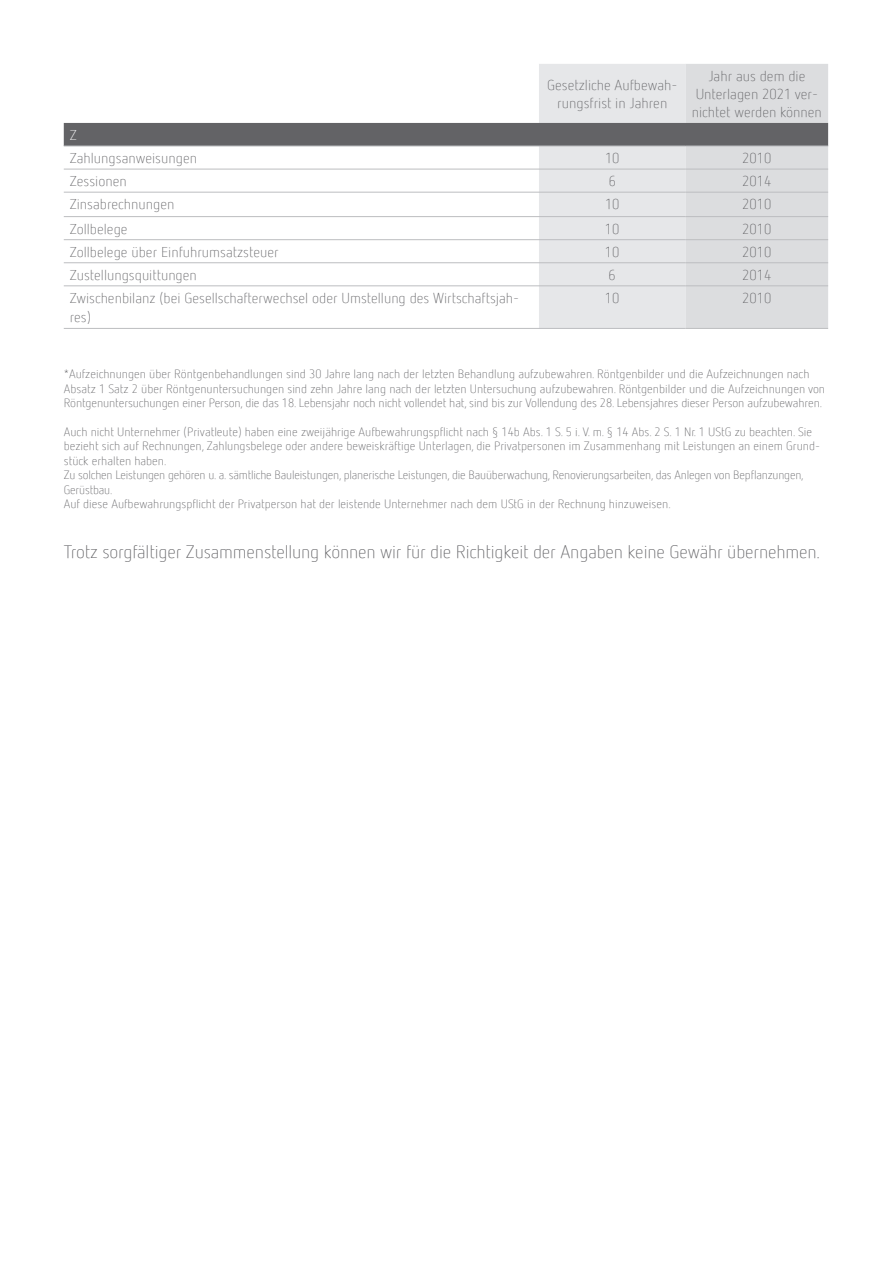
<style>
.page{position:relative;width:893px;height:1263px;background:#fff}
.page>*{position:absolute;margin:0;border:0;box-sizing:border-box;transform-origin:0 0}
.t1{font:300 18px "Netto Offc Pro";letter-spacing:-.01em;color:#636366}
.t2{font:300 14.25px/18px "Netto Offc Pro";color:#636366;text-align:center}
.t3{font:300 14.25px "Netto Offc Pro";color:#fff}
.t4{font:300 12px/14.4px "Netto Offc Pro";color:#636366}
</style>
<div class="page">
<svg style="left:64px;top:64px;width:764px;height:264px"></svg>
<hr style="left:64px;top:146px;width:475px;height:1px;background:#bcbdc0">
<hr style="left:539px;top:146px;width:147px;height:1px;background:#bcbdc0">
<hr style="left:686px;top:146px;width:142px;height:1px;background:#bcbdc0">
<hr style="left:64px;top:169px;width:475px;height:1px;background:#bcbdc0">
<hr style="left:539px;top:169px;width:147px;height:1px;background:#bcbdc0">
<hr style="left:686px;top:169px;width:142px;height:1px;background:#bcbdc0">
<hr style="left:64px;top:192px;width:475px;height:1px;background:#bcbdc0">
<hr style="left:539px;top:192px;width:147px;height:1px;background:#bcbdc0">
<hr style="left:686px;top:192px;width:142px;height:1px;background:#bcbdc0">
<hr style="left:64px;top:216px;width:475px;height:1px;background:#bcbdc0">
<hr style="left:539px;top:216px;width:147px;height:1px;background:#bcbdc0">
<hr style="left:686px;top:216px;width:142px;height:1px;background:#bcbdc0">
<hr style="left:64px;top:239px;width:475px;height:1px;background:#bcbdc0">
<hr style="left:539px;top:239px;width:147px;height:1px;background:#bcbdc0">
<hr style="left:686px;top:239px;width:142px;height:1px;background:#bcbdc0">
<hr style="left:64px;top:262px;width:475px;height:1px;background:#bcbdc0">
<hr style="left:539px;top:262px;width:147px;height:1px;background:#bcbdc0">
<hr style="left:686px;top:262px;width:142px;height:1px;background:#bcbdc0">
<hr style="left:64px;top:286px;width:475px;height:1px;background:#bcbdc0">
<hr style="left:539px;top:286px;width:147px;height:1px;background:#bcbdc0">
<hr style="left:686px;top:286px;width:142px;height:1px;background:#bcbdc0">
<hr style="left:64px;top:328px;width:475px;height:1px;background:#bcbdc0">
<hr style="left:539px;top:328px;width:147px;height:1px;background:#bcbdc0">
<hr style="left:686px;top:328px;width:142px;height:1px;background:#bcbdc0">
<p class="t2" style="left:547px;top:76px;width:132px">Gesetzliche Aufbewah&shy;rungsfrist in Jahren</p>
<p class="t2" style="left:692px;top:67px;width:132px">Jahr aus dem die<br>Unterlagen 2021 ver&shy;nichtet werden können</p>
<p class="t3" style="left:70px;top:126px;width:9px">Z</p>
<p class="t2" style="left:70px;top:149px;width:129px">Zahlungsanweisungen</p>
<p class="t2" style="left:605px;top:149px;width:16px">10</p>
<p class="t2" style="left:742px;top:149px;width:31px">2010</p>
<p class="t2" style="left:70px;top:172px;width:59px">Zessionen</p>
<p class="t2" style="left:609px;top:172px;width:9px">6</p>
<p class="t2" style="left:742px;top:172px;width:31px">2014</p>
<p class="t2" style="left:70px;top:195px;width:106px">Zinsabrechnungen</p>
<p class="t2" style="left:605px;top:195px;width:16px">10</p>
<p class="t2" style="left:742px;top:195px;width:31px">2010</p>
<p class="t2" style="left:70px;top:219px;width:59px">Zollbelege</p>
<p class="t2" style="left:605px;top:219px;width:16px">10</p>
<p class="t2" style="left:742px;top:219px;width:31px">2010</p>
<p class="t2" style="left:70px;top:242px;width:211px">Zollbelege über Einfuhrumsatzsteuer</p>
<p class="t2" style="left:605px;top:242px;width:16px">10</p>
<p class="t2" style="left:742px;top:242px;width:31px">2010</p>
<p class="t2" style="left:70px;top:265px;width:129px">Zustellungsquittungen</p>
<p class="t2" style="left:609px;top:265px;width:9px">6</p>
<p class="t2" style="left:742px;top:265px;width:31px">2014</p>
<p class="t2" style="left:70px;top:288px;width:451px;line-height:19.5px;text-align:left">Zwischenbilanz (bei Gesellschafterwechsel oder Umstellung des Wirtschaftsjah&shy;res)</p>
<p class="t2" style="left:605px;top:289px;width:16px">10</p>
<p class="t2" style="left:742px;top:289px;width:31px">2010</p>
<p class="t4" style="left:64px;top:367px;width:763px">*Aufzeichnungen über Röntgenbehandlungen sind 30 Jahre lang nach der letzten Behandlung aufzubewahren. Röntgenbilder und die Aufzeichnungen nach<br>Absatz 1 Satz 2 über Röntgenuntersuchungen sind zehn Jahre lang nach der letzten Untersuchung aufzubewahren. Röntgenbilder und die Aufzeichnungen von<br>Röntgenuntersuchungen einer Person, die das 18. Lebensjahr noch nicht vollendet hat, sind bis zur Vollendung des 28. Lebensjahres dieser Person aufzubewahren.</p>
<p class="t4" style="left:64px;top:424px;width:758px">Auch nicht Unternehmer (Privatleute) haben eine zweijährige Aufbewahrungspflicht nach § 14b Abs. 1 S. 5 i. V. m. § 14 Abs. 2 S. 1 Nr. 1 UStG zu beachten. Sie bezieht sich auf Rechnungen, Zahlungsbelege oder andere beweiskräftige Unterlagen, die Privatpersonen im Zusammenhang mit Leistungen an einem Grund&shy;stück erhalten haben.<br>Zu solchen Leistungen gehören u. a. sämtliche Bauleistungen, planerische Leistungen, die Bauüberwachung, Renovierungsarbeiten, das Anlegen von Bepflanzungen, Gerüstbau.<br>Auf diese Aufbewahrungspflicht der Privatperson hat der leistende Unternehmer nach dem UStG in der Rechnung hinzuweisen.</p>
<h1 class="t1" style="left:64px;top:541px;width:758px">Trotz sorgfältiger Zusammenstellung können wir für die Richtigkeit der Angaben keine Gewähr übernehmen.</h1>
</div>
